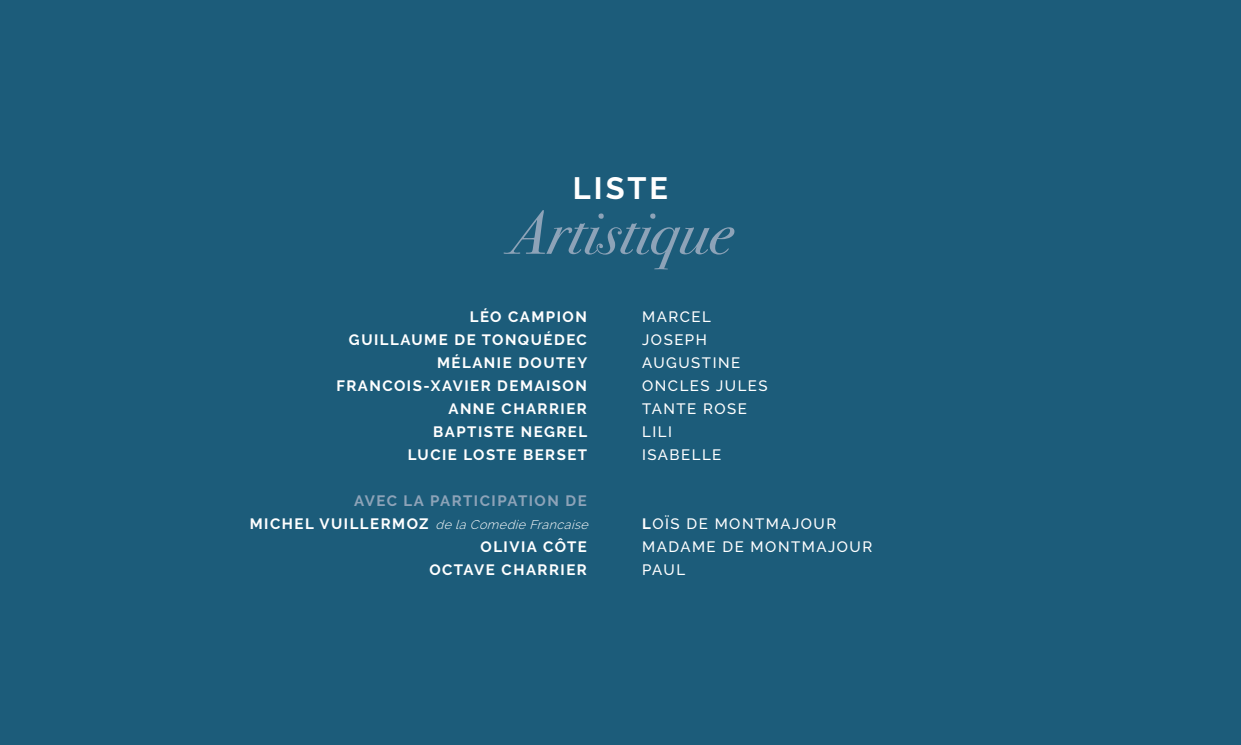
<style>
.page{position:relative;width:1241px;height:745px;background:#fff}
.page>*{position:absolute;margin:0;border:0;box-sizing:border-box;transform-origin:0 0}
.t1{font:italic 61.5px "Bodoni Svty Two ITCTT";color:#8da3b8}
.t2{font:700 30.75px "Raleway";letter-spacing:.1em;color:#fff}
.t3{font:700 15px "Raleway";letter-spacing:.1em;color:#fff}
.t4{font:500 15px "Raleway";letter-spacing:.1em;color:#fff}
.t5{font:700 15px "Raleway";letter-spacing:.1em;color:#8da3b8}
.t6{font:italic 300 12.5px "Raleway";color:#fff}
.s1{font-weight:700;font-style:normal;font-size:15px}
.s2{font-weight:700}
</style>
<div class="page">
<div style="left:0;top:0;width:1240px;height:744px;background:#1c5c7a"></div>
<h2 class="t2" style="left:572px;top:170px;width:97px">LISTE</h2>
<h1 class="t1" style="left:508px;top:179px;width:225px">Artistique</h1>
<p class="t3" style="left:469px;top:308px;width:119px">LÉO CAMPION</p>
<p class="t4" style="left:642px;top:307px;width:70px">MARCEL</p>
<p class="t3" style="left:349px;top:331px;width:239px">GUILLAUME DE TONQUÉDEC</p>
<p class="t4" style="left:642px;top:330px;width:66px">JOSEPH</p>
<p class="t3" style="left:437px;top:354px;width:152px">MÉLANIE DOUTEY</p>
<p class="t4" style="left:642px;top:353px;width:99px">AUGUSTINE</p>
<p class="t3" style="left:336px;top:377px;width:252px">FRANCOIS-XAVIER DEMAISON</p>
<p class="t4" style="left:642px;top:376px;width:127px">ONCLES JULES</p>
<p class="t3" style="left:448px;top:400px;width:140px">ANNE CHARRIER</p>
<p class="t4" style="left:642px;top:399px;width:106px">TANTE ROSE</p>
<p class="t3" style="left:433px;top:423px;width:155px">BAPTISTE NEGREL</p>
<p class="t4" style="left:642px;top:422px;width:31px">LILI</p>
<p class="t3" style="left:408px;top:446px;width:181px">LUCIE LOSTE BERSET</p>
<p class="t4" style="left:642px;top:445px;width:81px">ISABELLE</p>
<p class="t5" style="left:354px;top:492px;width:234px">AVEC LA PARTICIPATION DE</p>
<p class="t6" style="left:250px;top:517px;width:344px"><span class="s1">M I C H E L V U I L L E R M O Z</span> de la Comedie Francaise</p>
<p class="t4" style="left:642px;top:514px;width:195px"><span class="s2">L</span>OÏS DE MONTMAJOUR</p>
<p class="t3" style="left:480px;top:538px;width:108px">OLIVIA CÔTE</p>
<p class="t4" style="left:642px;top:537px;width:231px">MADAME DE MONTMAJOUR</p>
<p class="t3" style="left:429px;top:561px;width:159px">OCTAVE CHARRIER</p>
<p class="t4" style="left:642px;top:560px;width:44px">PAUL</p>
</div>
